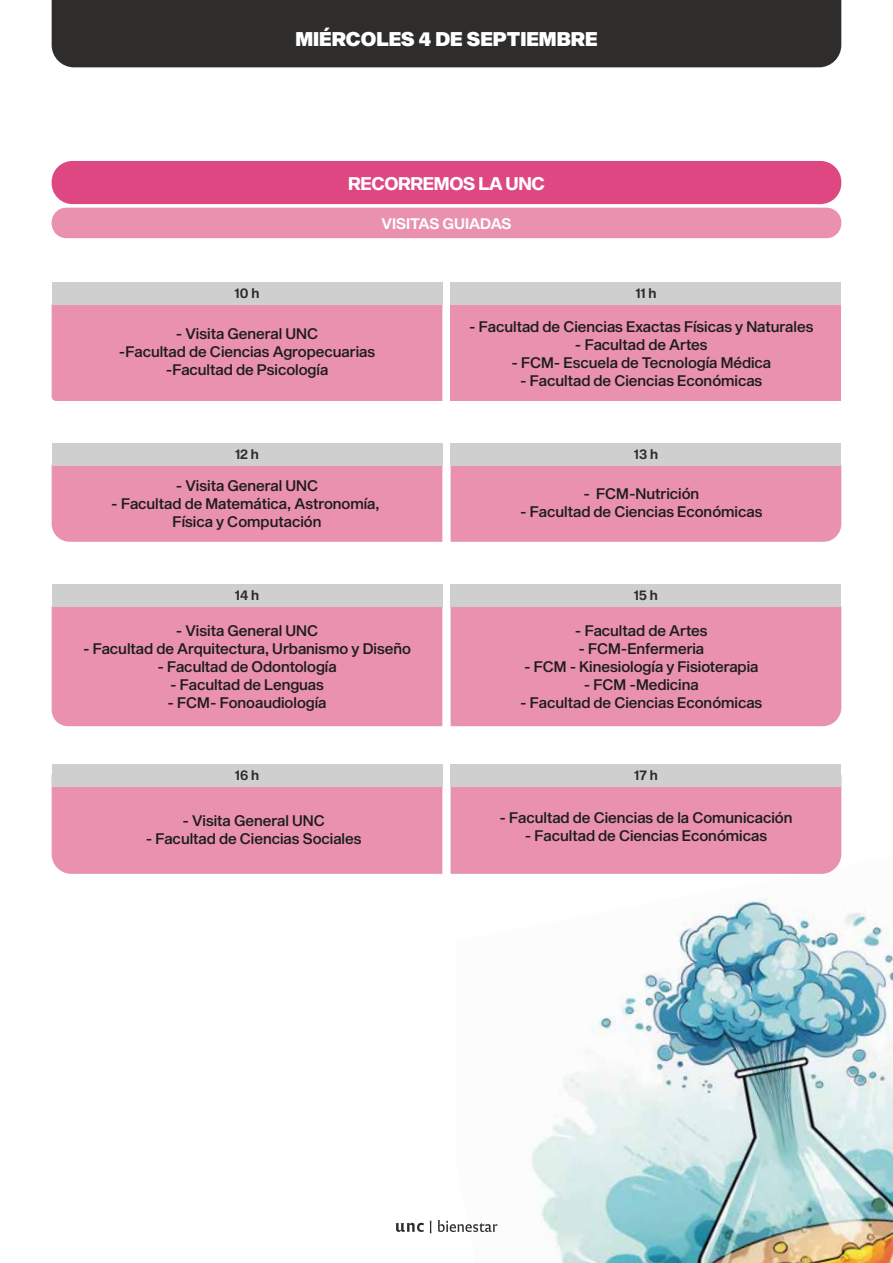
<style>
.page{position:relative;width:893px;height:1263px;background:#fff}
.page>*{position:absolute;margin:0;border:0;box-sizing:border-box;transform-origin:0 0}
.t1{font:19.5px "Sequel Sans Black Head";color:#fff}
.t2{font:18px "Sequel Sans Bold Head";letter-spacing:-.02em;color:#fff}
.t3{font:15px/18px "Sequel Sans Medium Head";color:#1d1d1b;text-align:center}
.t4{font:15px "Sequel Sans Semi Bold Head";color:#fff}
.t5{font:13.5px "Sequel Sans Semi Bold Head";color:#2e2d2c}
</style>
<div class="page">
<img style="left:497px;top:856px;width:396px;height:407px">
<div style="left:52px;top:0;width:789px;height:67px;background:#2e2d2c"></div>
<svg style="left:396px;top:1223px;width:28px;height:9px"></svg>
<svg style="left:430px;top:1221px;width:1px;height:12px"></svg>
<svg style="left:438px;top:1220px;width:59px;height:12px"></svg>
<div style="left:52px;top:305px;width:390px;height:96px;background:#e991ae"></div>
<div style="left:52px;top:282px;width:390px;height:23px;background:#cfcfcf"></div>
<div style="left:451px;top:304px;width:390px;height:97px;background:#e991ae"></div>
<div style="left:451px;top:282px;width:390px;height:23px;background:#cfcfcf"></div>
<div style="left:52px;top:465px;width:390px;height:77px;background:#e991ae"></div>
<div style="left:52px;top:443px;width:390px;height:22px;background:#cfcfcf"></div>
<div style="left:451px;top:465px;width:390px;height:77px;background:#e991ae"></div>
<div style="left:451px;top:443px;width:390px;height:22px;background:#cfcfcf"></div>
<div style="left:52px;top:607px;width:390px;height:119px;background:#e991ae"></div>
<div style="left:52px;top:584px;width:390px;height:23px;background:#cfcfcf"></div>
<div style="left:451px;top:607px;width:390px;height:119px;background:#e991ae"></div>
<div style="left:451px;top:584px;width:390px;height:23px;background:#cfcfcf"></div>
<div style="left:52px;top:787px;width:390px;height:87px;background:#e991ae"></div>
<div style="left:52px;top:764px;width:390px;height:23px;background:#cfcfcf"></div>
<div style="left:451px;top:787px;width:390px;height:87px;background:#e991ae"></div>
<div style="left:451px;top:764px;width:390px;height:23px;background:#cfcfcf"></div>
<div style="left:52px;top:161px;width:789px;height:43px;background:#de4781;border-radius:21px"></div>
<div style="left:52px;top:208px;width:789px;height:30px;background:#e991ae;border-radius:15px"></div>
<h1 class="t1" style="left:295px;top:25px;width:304px">MIÉRCOLES 4 DE SEPTIEMBRE</h1>
<p class="t2" style="left:348px;top:171px;width:198px">RECORREMOS LA UNC</p>
<p class="t4" style="left:381px;top:213px;width:132px">VISITAS GUIADAS</p>
<p class="t5" style="left:235px;top:284px;width:26px">10 h</p>
<p class="t5" style="left:635px;top:284px;width:23px">11 h</p>
<p class="t3" style="left:119px;top:325px;width:258px">- Visita General UNC<br>-Facultad de Ciencias Agropecuarias -Facultad de Psicología</p>
<p class="t3" style="left:469px;top:318px;width:346px">- Facultad de Ciencias Exactas Físicas y Naturales</p>
<p class="t3" style="left:575px;top:336px;width:134px">- Facultad de Artes</p>
<p class="t3" style="left:511px;top:354px;width:261px">- FCM- Escuela de Tecnología Médica</p>
<p class="t3" style="left:520px;top:372px;width:244px">- Facultad de Ciencias Económicas</p>
<p class="t5" style="left:235px;top:444px;width:25px">12 h</p>
<p class="t5" style="left:634px;top:444px;width:26px">13 h</p>
<p class="t3" style="left:583px;top:486px;width:117px">- FCM-Nutrición</p>
<p class="t3" style="left:520px;top:504px;width:244px">- Facultad de Ciencias Económicas</p>
<p class="t3" style="left:176px;top:477px;width:144px">- Visita General UNC</p>
<p class="t3" style="left:111px;top:495px;width:270px">- Facultad de Matemática, Astronomía,<br>Física y Computación</p>
<p class="t5" style="left:235px;top:586px;width:26px">14 h</p>
<p class="t5" style="left:634px;top:586px;width:26px">15 h</p>
<p class="t3" style="left:176px;top:622px;width:144px">- Visita General UNC</p>
<p class="t3" style="left:83px;top:640px;width:330px">- Facultad de Arquitectura, Urbanismo y Diseño</p>
<p class="t3" style="left:157px;top:658px;width:181px">- Facultad de Odontología</p>
<p class="t3" style="left:170px;top:676px;width:155px">- Facultad de Lenguas</p>
<p class="t3" style="left:167px;top:694px;width:161px">- FCM- Fonoaudiología</p>
<p class="t3" style="left:575px;top:622px;width:134px">- Facultad de Artes</p>
<p class="t3" style="left:578px;top:640px;width:127px">- FCM-Enfermeria</p>
<p class="t3" style="left:524px;top:658px;width:236px">- FCM - Kinesiología y Fisioterapia</p>
<p class="t3" style="left:584px;top:676px;width:116px">- FCM -Medicina</p>
<p class="t3" style="left:520px;top:694px;width:244px">- Facultad de Ciencias Económicas</p>
<p class="t5" style="left:235px;top:766px;width:26px">16 h</p>
<p class="t5" style="left:634px;top:766px;width:25px">17 h</p>
<p class="t3" style="left:499px;top:809px;width:294px">- Facultad de Ciencias de la Comunicación</p>
<p class="t3" style="left:525px;top:827px;width:244px">- Facultad de Ciencias Económicas</p>
<p class="t3" style="left:182px;top:812px;width:144px">- Visita General UNC</p>
<p class="t3" style="left:146px;top:830px;width:217px">- Facultad de Ciencias Sociales</p>
</div>
